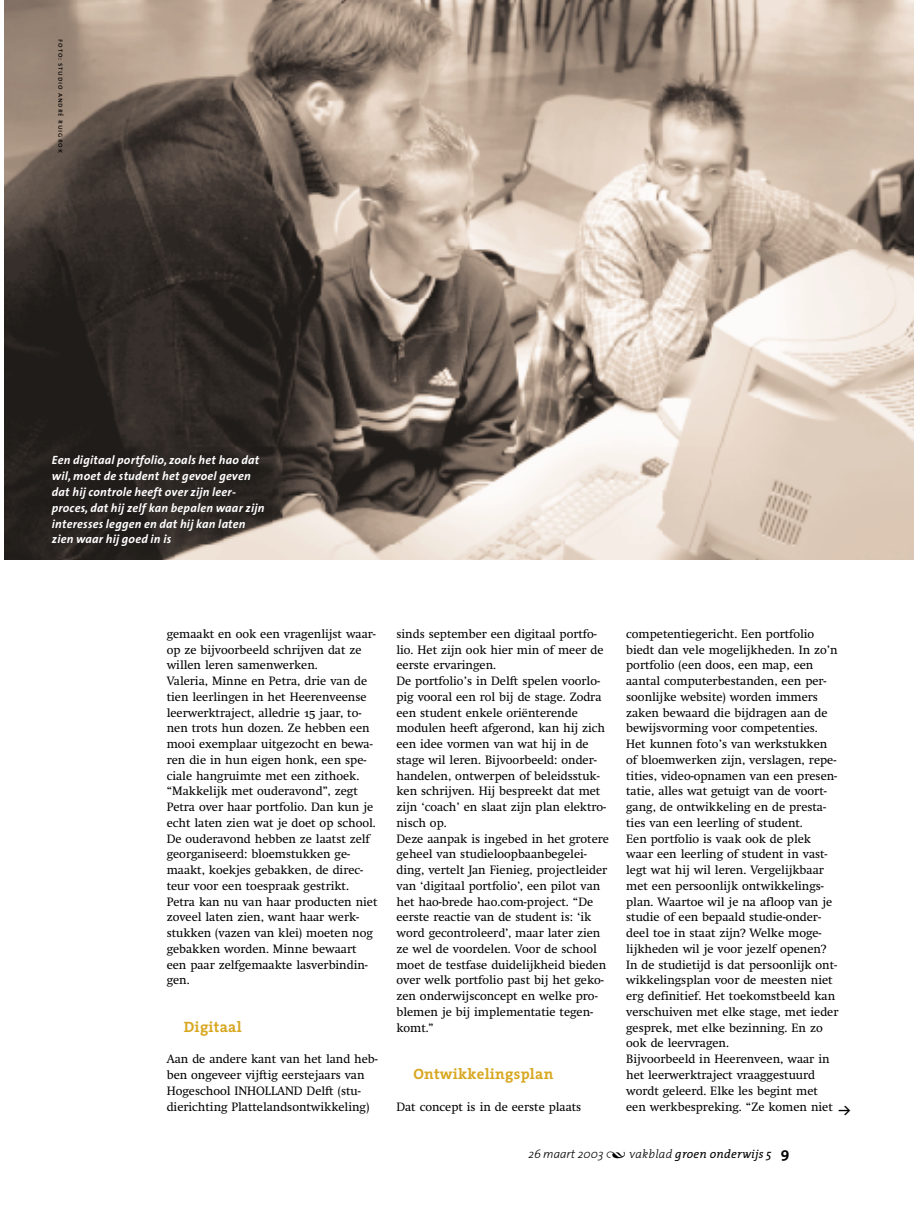
<style>
.page{position:relative;width:914px;height:1211px;background:#fff}
.page>*{position:absolute;margin:0;border:0;box-sizing:border-box;transform-origin:0 0}
.t1{font:700 15px "The Serif";letter-spacing:.02em;color:#d8a720}
.t2{font:12px/15.8px "Swift Special";color:#000}
.t3{font:italic 700 12px/15.8px "The Sans";letter-spacing:.02em;color:#fff}
.t4{font:italic 12px "The Serif";letter-spacing:.02em;color:#000}
.t5{font:12px "The Mix Bold Expert";color:#000}
.t6{font:7.5px "The Sans Caps";letter-spacing:.115em;color:#000}
.s1{font-family:"The Sans";font-weight:300}
.s2{font-family:"The Serif Extra Light Expert";font-style:normal}
.s3{font-weight:300}
.s4{font-family:"The Sans";font-weight:700;font-style:normal;font-size:15px}
</style>
<div class="page">
<img style="left:5px;top:0;width:909px;height:559px">
<p class="t6" style="left:66px;top:39px;width:115px;rotate:90deg">foto: studio andré ruigrok</p>
<p class="t3" style="left:52px;top:454px;width:214px">Een digitaal portfolio, zoals het hao dat wil, moet de student het gevoel geven dat hij controle heeft over zijn leer&shy;proces, dat hij zelf kan bepalen waar zijn interesses leggen en dat hij kan laten zien waar hij goed in is</p>
<p class="t2" style="left:167px;top:627px;width:212px">gemaakt en ook een vragenlijst waar&shy;op ze bijvoorbeeld schrijven dat ze willen leren samenwerken.<br>Valeria, Minne en Petra, drie van de tien leerlingen in het Heerenveense leerwerktraject, alledrie 15 jaar, to&shy;nen trots hun dozen. Ze hebben een mooi exemplaar uitgezocht en bewa&shy;ren die in hun eigen honk, een spe&shy;ciale hangruimte met een zithoek. “Makkelijk met ouderavond”, zegt Petra over haar portfolio. Dan kun je echt laten zien wat je doet op school.<br>De ouderavond hebben ze laatst zelf georganiseerd: bloemstukken ge&shy;maakt, koekjes gebakken, de direc&shy;teur voor een toespraak gestrikt.<br>Petra kan nu van haar producten niet zoveel laten zien, want haar werk&shy;stukken (vazen van klei) moeten nog gebakken worden. Minne bewaart een paar zelfgemaakte lasverbindin&shy;gen.</p>
<p class="t1" style="left:184px;top:1021px;width:60px">Digitaal</p>
<p class="t2" style="left:167px;top:1052px;width:212px">Aan de andere kant van het land heb&shy;ben ongeveer vijftig eerstejaars van Hogeschool INHOLLAND Delft (stu&shy;dierichting Plattelandsontwikkeling)</p>
<p class="t2" style="left:396px;top:627px;width:214px">sinds september een digitaal portfo&shy;lio. Het zijn ook hier min of meer de eerste ervaringen.<br>De portfolio’s in Delft spelen voorlo&shy;pig vooral een rol bij de stage. Zodra een student enkele oriënterende modulen heeft afgerond, kan hij zich een idee vormen van wat hij in de stage wil leren. Bijvoorbeeld: onder&shy;handelen, ontwerpen of beleidsstuk&shy;ken schrijven. Hij bespreekt dat met zijn ‘coach’ en slaat zijn plan elektro&shy;nisch op.<br>Deze aanpak is ingebed in het grotere geheel van studieloopbaanbegelei&shy;ding, vertelt Jan Fienieg, projectleider van ‘digitaal portfolio’, een pilot van het hao-brede hao.com-project. “De eerste reactie van de student is: ‘ik word gecontroleerd’, maar later zien ze wel de voordelen. Voor de school moet de testfase duidelijkheid bieden over welk portfolio past bij het geko&shy;zen onderwijsconcept en welke pro&shy;blemen je bij implementatie tegen&shy;komt.”</p>
<p class="t1" style="left:413px;top:1068px;width:141px">Ontwikkelingsplan</p>
<p class="t2" style="left:396px;top:1099px;width:186px">Dat concept is in de eerste plaats</p>
<p class="t2" style="left:626px;top:627px;width:214px">competentiegericht. Een portfolio biedt dan vele mogelijkheden. In zo’n portfolio (een doos, een map, een aantal computerbestanden, een per&shy;soonlijke website) worden immers zaken bewaard die bijdragen aan de bewijsvorming voor competenties.<br>Het kunnen foto’s van werkstukken of bloemwerken zijn, verslagen, repe&shy;tities, video-opnamen van een presen&shy;tatie, alles wat getuigt van de voort&shy;gang, de ontwikkeling en de presta&shy;ties van een leerling of student.<br>Een portfolio is vaak ook de plek waar een leerling of student in vast&shy;legt wat hij wil leren. Vergelijkbaar met een persoonlijk ontwikkelings&shy;plan. Waartoe wil je na afloop van je studie of een bepaald studie-onder&shy;deel toe in staat zijn? Welke moge&shy;lijkheden wil je voor jezelf openen?<br>In de studietijd is dat persoonlijk ont&shy;wikkelingsplan voor de meesten niet erg definitief. Het toekomstbeeld kan verschuiven met elke stage, met ieder gesprek, met elke bezinning. En zo ook de leervragen.<br>Bijvoorbeeld in Heerenveen, waar in het leerwerktraject vraaggestuurd wordt geleerd. Elke les begint met een werkbespreking. “Ze komen niet</p>
<p class="t5" style="left:838px;top:1103px;width:13px">Y</p>
<p class="t4" style="left:528px;top:1149px;width:262px"><span class="s1">26 maart 2003</span> <span class="s2">Œ</span> <span class="s3">vakblad</span> groen onderwijs 5 <span class="s4">9</span></p>
</div>
